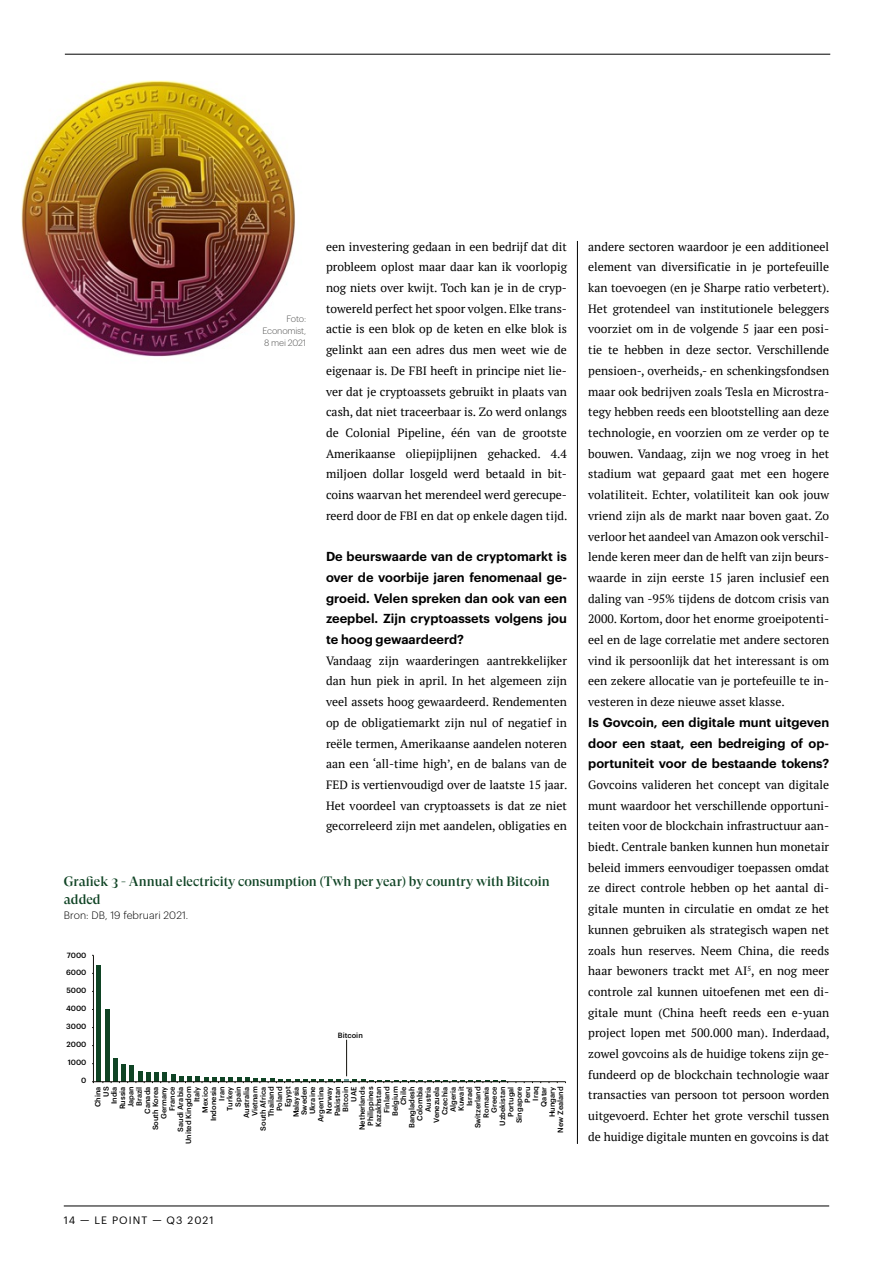
<style>
.page{position:relative;width:893px;height:1263px;background:#fff}
.page>*{position:absolute;margin:0;border:0;box-sizing:border-box;transform-origin:0 0}
.t1{font:500 13.5px/18px "GT Super Display";color:#104425}
.t2{font:600 12.75px/20.7px "Graphik";color:#000;text-align:justify}
.t3{font:12px/20.7px "PT Serif";color:#000;text-align:justify}
.t4{font:300 10.5px "Graphik";letter-spacing:.01em;color:#000}
.t5{font:10.5px "Graphik";letter-spacing:.105em;color:#000}
.t6{font:300 9px/12px "Graphik";letter-spacing:-.02em;color:#575756;text-align:justify}
.t7{font:500 7.5px/8.2px "Graphik";color:#000;text-align:right}
</style>
<div class="page">
<hr style="left:64px;top:1206px;width:765px;height:1px;background:#000">
<div style="left:96px;top:965px;width:5px;height:117px;background:#104425"></div>
<hr style="left:105px;top:1009px;width:4px;height:73px;background:#104425">
<div style="left:113px;top:1059px;width:5px;height:23px;background:#104425"></div>
<div style="left:121px;top:1064px;width:5px;height:18px;background:#104425"></div>
<div style="left:129px;top:1065px;width:5px;height:17px;background:#104425"></div>
<hr style="left:138px;top:1071px;width:4px;height:11px;background:#104425">
<div style="left:146px;top:1072px;width:5px;height:10px;background:#104425"></div>
<div style="left:154px;top:1072px;width:5px;height:10px;background:#104425"></div>
<hr style="left:163px;top:1072px;width:4px;height:10px;background:#104425">
<hr style="left:346px;top:1040px;width:1px;height:36px;background:#13110c">
<hr style="left:93px;top:955px;width:1px;height:127px;background:#13110c">
<svg style="left:169px;top:1074px;width:339px;height:9px"></svg>
<hr style="left:92px;top:1081px;width:473px;height:1px;background:#13110c">
<img style="left:21px;top:80px;width:274px;height:277px">
<hr style="left:577px;top:241px;width:1px;height:903px;background:#000">
<hr style="left:65px;top:54px;width:765px;height:1px;background:#000">
<p class="t6" style="left:262px;top:312px;width:45px;text-indent:24px">Foto:<br>Economist, 8 mei 2021</p>
<p class="t3" style="left:326px;top:236px;width:243px">een investering gedaan in een bedrijf dat dit probleem oplost maar daar kan ik voorlopig nog niets over kwijt. Toch kan je in de cryp&shy;towereld perfect het spoor volgen. Elke trans&shy;actie is een blok op de keten en elke blok is gelinkt aan een adres dus men weet wie de eigenaar is. De FBI heeft in principe niet lie&shy;ver dat je cryptoassets gebruikt in plaats van cash, dat niet traceerbaar is. Zo werd onlangs de Colonial Pipeline, één van de grootste Amerikaanse oliepijplijnen gehacked. 4.4 miljoen dollar losgeld werd betaald in bit&shy;coins waarvan het merendeel werd gerecupe&shy;reerd door de FBI en dat op enkele dagen tijd.</p>
<p class="t2" style="left:326px;top:545px;width:242px">De beurswaarde van de cryptomarkt is over de voorbije jaren fenomenaal ge&shy;groeid. Velen spreken dan ook van een zeepbel. Zijn cryptoassets volgens jou te hoog gewaardeerd?</p>
<p class="t3" style="left:326px;top:650px;width:243px">Vandaag zijn waarderingen aantrekkelijker dan hun piek in april. In het algemeen zijn veel assets hoog gewaardeerd. Rendementen op de obligatiemarkt zijn nul of negatief in reële termen, Amerikaanse aandelen noteren aan een ‘all-time high’, en de balans van de FED is vertienvoudigd over de laatste 15 jaar.<br>Het voordeel van cryptoassets is dat ze niet gecorreleerd zijn met aandelen, obligaties en</p>
<p class="t1" style="left:64px;top:873px;width:488px">Grafiek 3 - Annual electricity consumption (Twh per year) by country with Bitcoin added</p>
<p class="t4" style="left:64px;top:908px;width:126px">Bron: DB, 19 februari 2021.</p>
<p class="t7" style="left:67px;top:950px;width:21px">7000</p>
<p class="t7" style="left:66px;top:968px;width:22px">6000</p>
<p class="t7" style="left:66px;top:986px;width:22px">5000</p>
<p class="t7" style="left:66px;top:1004px;width:22px">4000</p>
<p class="t7" style="left:66px;top:1022px;width:22px">3000</p>
<p class="t7" style="left:67px;top:1040px;width:21px">2000</p>
<p class="t7" style="left:68px;top:1058px;width:20px">1000</p>
<p class="t7" style="left:81px;top:1076px;width:7px">0</p>
<p class="t7" style="left:338px;top:1030px;width:26px">Bitcoin</p>
<p class="t7" style="left:93px;top:1144px;width:59px;rotate:-90deg">China<br>US<br>India<br>Russia<br>Japan<br>Brazil<br>Canada<br>South Korea<br>Germany<br>France<br>Saudi Arabia<br>United Kingdom<br>Italy<br>Mexico<br>Indonesia<br>Iran<br>Turkey<br>Spain<br>Australia<br>Vietnam<br>South Africa<br>Thailand<br>Poland<br>Egypt<br>Malaysia<br>Sweden<br>Ukraine<br>Argentina<br>Norway<br>Pakistan<br>Bitcoin<br>UAE<br>Netherlands<br>Philippines<br>Kazakhstan<br>Finland<br>Belgium<br>Chile<br>Bangladesh<br>Colombia<br>Austria<br>Venezuela<br>Czechia<br>Algeria<br>Kuwait<br>Israel<br>Switzerland<br>Romania<br>Greece<br>Uzbekistan<br>Portugal<br>Singapore<br>Peru<br>Iraq<br>Qatar<br>Hungary<br>New Zealand</p>
<p class="t3" style="left:588px;top:236px;width:243px">andere sectoren waardoor je een additioneel element van diversificatie in je portefeuille kan toevoegen (en je Sharpe ratio verbetert).<br>Het grotendeel van institutionele beleggers voorziet om in de volgende 5 jaar een posi&shy;tie te hebben in deze sector. Verschillende pensioen-, overheids,- en schenkingsfondsen maar ook bedrijven zoals Tesla en Microstra&shy;tegy hebben reeds een blootstelling aan deze technologie, en voorzien om ze verder op te bouwen. Vandaag, zijn we nog vroeg in het stadium wat gepaard gaat met een hogere volatiliteit. Echter, volatiliteit kan ook jouw vriend zijn als de markt naar boven gaat. Zo verloor het aandeel van Amazon ook verschil&shy;lende keren meer dan de helft van zijn beurs&shy;waarde in zijn eerste 15 jaren inclusief een daling van -95% tijdens de dotcom crisis van 2000. Kortom, door het enorme groeipotenti&shy;eel en de lage correlatie met andere sectoren vind ik persoonlijk dat het interessant is om een zekere allocatie van je portefeuille te in&shy;vesteren in deze nieuwe asset klasse.</p>
<p class="t2" style="left:588px;top:711px;width:242px">Is Govcoin, een digitale munt uitgeven door een staat, een bedreiging of op&shy;portuniteit voor de bestaande tokens?</p>
<p class="t3" style="left:588px;top:774px;width:243px">Govcoins valideren het concept van digitale munt waardoor het verschillende opportuni&shy;teiten voor de blockchain infrastructuur aan&shy;biedt. Centrale banken kunnen hun monetair beleid immers eenvoudiger toepassen omdat ze direct controle hebben op het aantal di&shy;gitale munten in circulatie en omdat ze het kunnen gebruiken als strategisch wapen net zoals hun reserves. Neem China, die reeds haar bewoners trackt met AI<sup>5</sup>, en nog meer controle zal kunnen uitoefenen met een di&shy;gitale munt (China heeft reeds een e-yuan project lopen met 500.000 man). Inderdaad, zowel govcoins als de huidige tokens zijn ge&shy;fundeerd op de blockchain technologie waar transacties van persoon tot persoon worden uitgevoerd. Echter het grote verschil tussen de huidige digitale munten en govcoins is dat</p>
<p class="t5" style="left:64px;top:1212px;width:151px">14 — LE POINT — Q3 2021</p>
</div>
